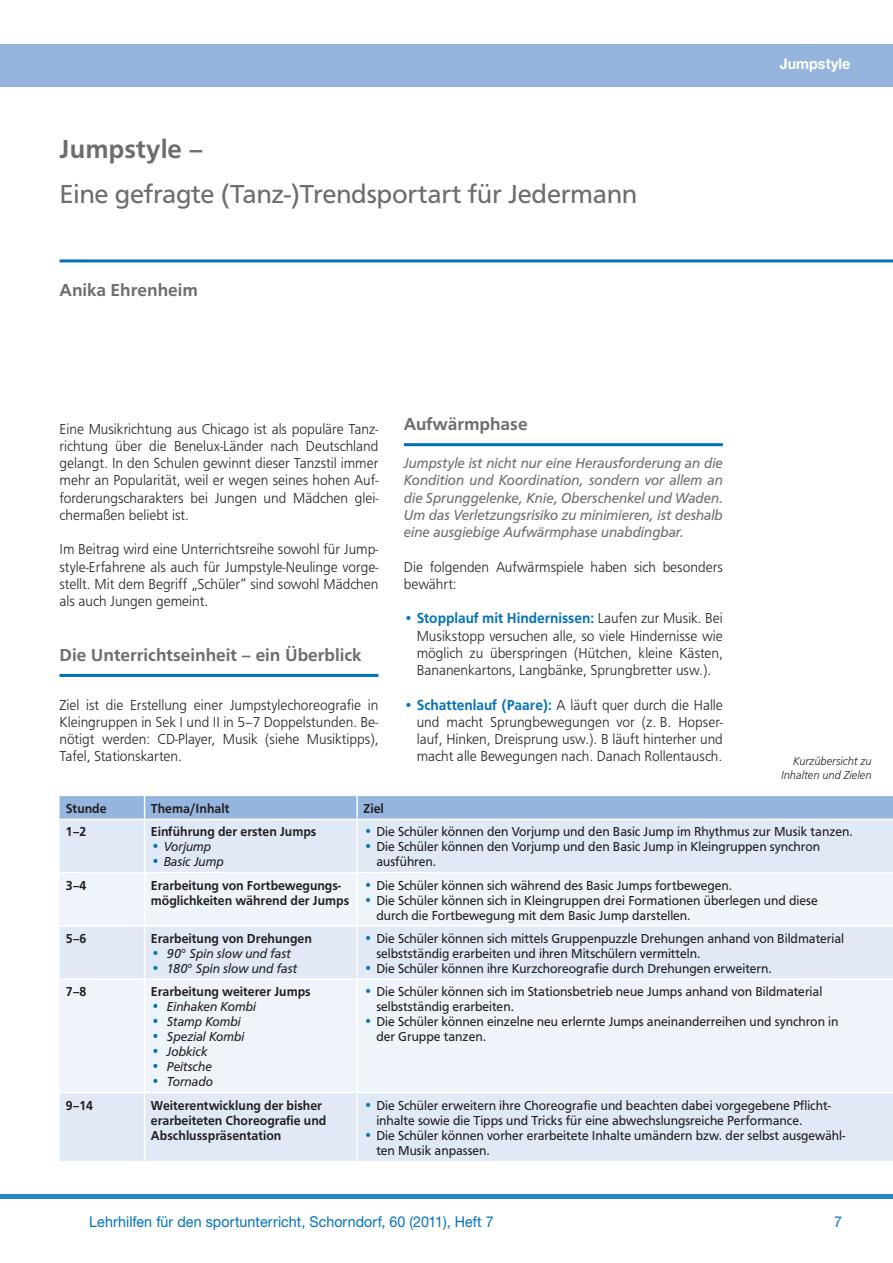
<style>
.page{position:relative;width:893px;height:1263px;background:#fff}
.page>*{position:absolute;margin:0;border:0;box-sizing:border-box;transform-origin:0 0}
.t1{font:27px/44.2px "Frutus T";letter-spacing:-.01em;color:#6c6d70}
.t2{font:500 18px "Frutus T";color:#6c6d70}
.t3{font:300 15px/17.2px "Frutus T";color:#231f20;text-align:justify;scale:.95 1}
.t4{font:italic 15px/17.2px "Frutus T";color:#6c6d70;text-align:justify;scale:.95 1}
.t5{font:15px "Helvetica Neue CE";letter-spacing:.005em;color:#0072bc;scale:.95 1}
.t6{font:700 15px "Helvetica Neue CE";letter-spacing:.005em;color:#fff;scale:.95 1}
.t7{font:13.5px/15px "Frutus T";color:#231f20;scale:.95 1}
.t8{font:500 13.5px/15px "Frutus T";color:#231f20;scale:.95 1}
.t9{font:italic 13.5px "Frutus T";color:#231f20;scale:.95 1}
.t10{font:italic 300 12px/13.5px "Frutus T";color:#231f20;text-align:right;scale:.95 1}
.s1{font-weight:500}
.s2{color:#0072bc}
.s3{font-weight:500;color:#0072bc}
.s4{font-weight:300;font-style:normal;font-size:15px;color:#0072bc}
.s5{font-weight:300;font-size:15px;color:#0072bc}
</style>
<div class="page">
<div style="left:0;top:1194px;width:893px;height:5px;background:#2783c5"></div>
<div style="left:0;top:44px;width:893px;height:43px;background:#95b5de"></div>
<hr style="left:60px;top:674px;width:318px;height:3px;background:#0072bc">
<hr style="left:60px;top:259px;width:833px;height:3px;background:#0072bc">
<hr style="left:404px;top:443px;width:319px;height:3px;background:#0072bc">
<div style="left:60px;top:820px;width:833px;height:341px;background:#e1e9f6"></div>
<svg style="left:60px;top:873px;width:833px;height:219px;fill:#eff4fa"></svg>
<hr style="left:144px;top:820px;width:1px;height:52px;background:#fff">
<hr style="left:356px;top:820px;width:2px;height:52px;background:#fff">
<hr style="left:60px;top:872px;width:85px;height:1px;background:#fff">
<hr style="left:145px;top:872px;width:212px;height:1px;background:#fff">
<hr style="left:144px;top:873px;width:1px;height:52px;background:#fff">
<hr style="left:357px;top:872px;width:536px;height:1px;background:#fff">
<hr style="left:356px;top:873px;width:2px;height:52px;background:#fff">
<hr style="left:60px;top:925px;width:85px;height:2px;background:#fff">
<hr style="left:145px;top:925px;width:212px;height:2px;background:#fff">
<hr style="left:144px;top:927px;width:1px;height:51px;background:#fff">
<hr style="left:357px;top:925px;width:536px;height:2px;background:#fff">
<hr style="left:356px;top:927px;width:2px;height:51px;background:#fff">
<hr style="left:60px;top:978px;width:85px;height:2px;background:#fff">
<hr style="left:145px;top:978px;width:212px;height:2px;background:#fff">
<hr style="left:144px;top:980px;width:1px;height:112px;background:#fff">
<hr style="left:357px;top:978px;width:536px;height:2px;background:#fff">
<hr style="left:356px;top:980px;width:2px;height:112px;background:#fff">
<hr style="left:60px;top:1092px;width:85px;height:1px;background:#fff">
<hr style="left:145px;top:1092px;width:212px;height:1px;background:#fff">
<hr style="left:144px;top:1093px;width:1px;height:68px;background:#fff">
<hr style="left:357px;top:1092px;width:536px;height:1px;background:#fff">
<hr style="left:356px;top:1093px;width:2px;height:68px;background:#fff">
<svg style="left:60px;top:796px;width:833px;height:23px"></svg>
<hr style="left:356px;top:796px;width:2px;height:23px;background:#fff">
<p class="t1" style="left:60px;top:127px;width:579px"><span class="s1">Jumpstyle –<br></span>Eine gefragte (Tanz-)Trendsportart für Jedermann</p>
<p class="t2" style="left:60px;top:279px;width:140px">Anika Ehrenheim</p>
<p class="t3" style="left:60px;top:420px;width:337px">Eine Musikrichtung aus Chicago ist als populäre Tanz&shy;richtung über die Benelux-Länder nach Deutschland gelangt. In den Schulen gewinnt dieser Tanzstil immer mehr an Popularität, weil er wegen seines hohen Auf&shy;forderungscharakters bei Jungen und Mädchen glei&shy;chermaßen beliebt ist.</p>
<p class="t3" style="left:60px;top:540px;width:337px">Im Beitrag wird eine Unterrichtsreihe sowohl für Jump&shy;style-Erfahrene als auch für Jumpstyle-Neulinge vorge&shy;stellt. Mit dem Begriff „Schüler“ sind sowohl Mädchen als auch Jungen gemeint.</p>
<p class="t2" style="left:60px;top:645px;width:304px">Die Unterrichtseinheit – ein Überblick</p>
<p class="t3" style="left:60px;top:696px;width:337px">Ziel ist die Erstellung einer Jumpstylechoreografie in Kleingruppen in Sek I und II in 5–7 Doppelstunden. Be&shy;nötigt werden: CD-Player, Musik (siehe Musiktipps), Tafel, Stationskarten.</p>
<p class="t2" style="left:404px;top:414px;width:125px">Aufwärmphase</p>
<p class="t4" style="left:404px;top:454px;width:337px">Jumpstyle ist nicht nur eine Herausforderung an die Kondition und Koordination, sondern vor allem an die Sprunggelenke, Knie, Oberschenkel und Waden.<br>Um das Verletzungsrisiko zu minimieren, ist deshalb eine ausgiebige Aufwärmphase unabdingbar.</p>
<p class="t3" style="left:404px;top:558px;width:337px">Die folgenden Aufwärmspiele haben sich besonders bewährt:</p>
<p class="t3" style="left:417px;top:609px;width:324px;text-indent:-13px"><span class="s2">•</span> <span class="s3">Stopplauf mit Hindernissen:</span> Laufen zur Musik. Bei Musikstopp versuchen alle, so viele Hindernisse wie möglich zu überspringen (Hütchen, kleine Kästen, Bananenkartons, Langbänke, Sprungbretter usw.).</p>
<p class="t3" style="left:417px;top:696px;width:324px;text-indent:-13px"><span class="s2">•</span> <span class="s3">Schattenlauf (Paare):</span> A läuft quer durch die Halle und macht Sprungbewegungen vor (z. B. Hopser&shy;lauf, Hinken, Dreisprung usw.). B läuft hinterher und macht alle Bewegungen nach. Danach Rollentausch.</p>
<p class="t6" style="left:780px;top:54px;width:76px">Jumpstyle</p>
<p class="t10" style="left:781px;top:754px;width:97px">Kurzübersicht zu<br>Inhalten und Zielen</p>
<p class="t8" style="left:66px;top:801px;width:44px">Stunde</p>
<p class="t8" style="left:151px;top:801px;width:84px">Thema/Inhalt</p>
<p class="t8" style="left:364px;top:801px;width:23px">Ziel</p>
<p class="t8" style="left:66px;top:824px;width:23px">1–2</p>
<p class="t8" style="left:151px;top:824px;width:176px">Einführung der ersten Jumps</p>
<p class="t9" style="left:151px;top:839px;width:65px"><span class="s4">•</span> Vorjump</p>
<p class="t9" style="left:151px;top:854px;width:78px"><span class="s4">•</span> Basic Jump</p>
<p class="t7" style="left:364px;top:824px;width:517px"><span class="s5">•</span> Die Schüler können den Vorjump und den Basic Jump im Rhythmus zur Musik tanzen.</p>
<p class="t7" style="left:376px;top:839px;width:469px;text-indent:-13px"><span class="s5">•</span> Die Schüler können den Vorjump und den Basic Jump in Kleingruppen synchron ausführen.</p>
<p class="t8" style="left:66px;top:877px;width:23px">3–4</p>
<p class="t8" style="left:151px;top:877px;width:210px">Erarbeitung von Fortbewegungs&shy;möglichkeiten während der Jumps</p>
<p class="t7" style="left:364px;top:877px;width:390px"><span class="s5">•</span> Die Schüler können sich während des Basic Jumps fortbewegen.</p>
<p class="t7" style="left:376px;top:892px;width:466px;text-indent:-13px"><span class="s5">•</span> Die Schüler können sich in Kleingruppen drei Formationen überlegen und diese durch die Fortbewegung mit dem Basic Jump darstellen.</p>
<p class="t8" style="left:66px;top:931px;width:23px">5–6</p>
<p class="t8" style="left:151px;top:931px;width:171px">Erarbeitung von Drehungen</p>
<p class="t9" style="left:151px;top:945px;width:149px"><span class="s4">•</span> 90° Spin slow und fast</p>
<p class="t9" style="left:151px;top:960px;width:156px"><span class="s4">•</span> 180° Spin slow und fast</p>
<p class="t8" style="left:66px;top:984px;width:23px">7–8</p>
<p class="t8" style="left:151px;top:984px;width:170px">Erarbeitung weiterer Jumps</p>
<p class="t9" style="left:151px;top:999px;width:112px"><span class="s4">•</span> Einhaken Kombi</p>
<p class="t9" style="left:151px;top:1014px;width:96px"><span class="s4">•</span> Stamp Kombi</p>
<p class="t9" style="left:151px;top:1029px;width:100px"><span class="s4">•</span> Spezial Kombi</p>
<p class="t9" style="left:151px;top:1044px;width:61px"><span class="s4">•</span> Jobkick</p>
<p class="t9" style="left:151px;top:1059px;width:66px"><span class="s4">•</span> Peitsche</p>
<p class="t9" style="left:151px;top:1074px;width:67px"><span class="s4">•</span> Tornado</p>
<p class="t7" style="left:376px;top:931px;width:494px;text-indent:-13px"><span class="s5">•</span> Die Schüler können sich mittels Gruppenpuzzle Drehungen anhand von Bildmaterial selbstständig erarbeiten und ihren Mitschülern vermitteln.</p>
<p class="t7" style="left:364px;top:961px;width:431px"><span class="s5">•</span> Die Schüler können ihre Kurzchoreografie durch Drehungen erweitern.</p>
<p class="t7" style="left:376px;top:984px;width:471px;text-indent:-13px"><span class="s5">•</span> Die Schüler können sich im Stationsbetrieb neue Jumps anhand von Bildmaterial selbstständig erarbeiten.</p>
<p class="t7" style="left:376px;top:1014px;width:488px;text-indent:-13px"><span class="s5">•</span> Die Schüler können einzelne neu erlernte Jumps aneinanderreihen und synchron in der Gruppe tanzen.</p>
<p class="t8" style="left:66px;top:1097px;width:30px">9–14</p>
<p class="t8" style="left:151px;top:1097px;width:186px">Weiterentwicklung der bisher erarbeiteten Choreografie und<br>Abschlusspräsentation</p>
<p class="t7" style="left:376px;top:1097px;width:480px;text-indent:-13px"><span class="s5">•</span> Die Schüler erweitern ihre Choreografie und beachten dabei vorgegebene Pflicht&shy;inhalte sowie die Tipps und Tricks für eine abwechslungsreiche Performance.</p>
<p class="t7" style="left:376px;top:1127px;width:495px;text-indent:-13px"><span class="s5">•</span> Die Schüler können vorher erarbeitete Inhalte umändern bzw. der selbst ausgewähl&shy;ten Musik anpassen.</p>
<p class="t5" style="left:89px;top:1213px;width:427px">Lehrhilfen für den sportunterricht, Schorndorf, 60 (2011), Heft 7</p>
<p class="t5" style="left:834px;top:1213px;width:10px">7</p>
</div>
